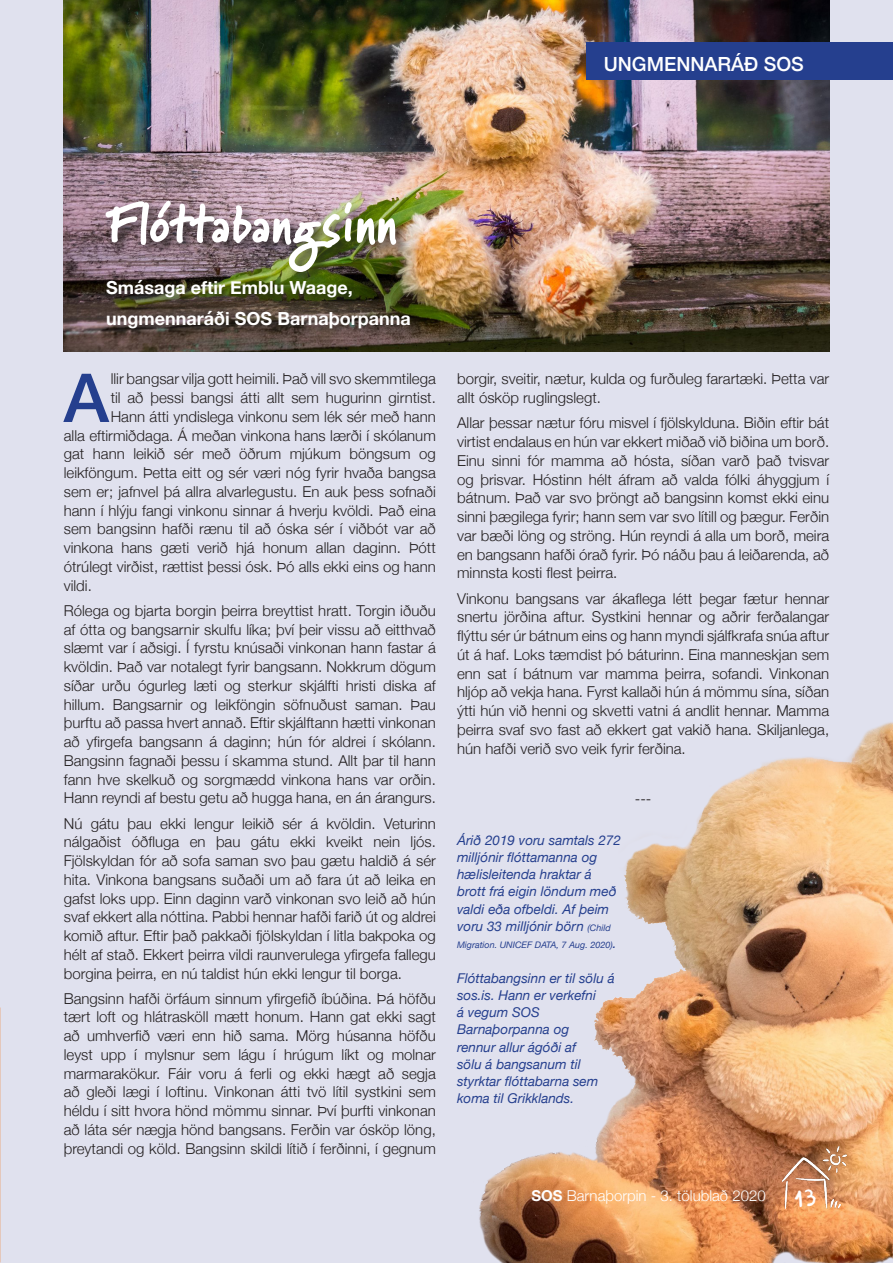
<style>
.page{position:relative;width:893px;height:1263px;background:#e0e1ee}
.page>*{position:absolute;margin:0;border:0;box-sizing:border-box;transform-origin:0 0}
.Adaltexti{font:500 67.5px "Helvetica Neue";color:#253f8e}
.stór_fyrirsögn{font:900 54px "Marydale";color:#fff}
.t1{font:27px "Elliot Six";color:#fff}
.millifyrirsögn{font:500 19.5px "Helvetica Neue";color:#fff}
.stór_fyrirsögn-2{font:700 18px "Helvetica Neue";color:#fff}
.Adaltexti-2{font:300 15px/18.8px "Helvetica Neue";color:#231f20;text-align:justify}
.Efnisyfirlit{font:300 15px "Helvetica Neue";color:#fff}
.Adaltexti-3{font:italic 13.5px "Helvetica Neue";color:#253f8e}
.Adaltexti-4{font:italic 9px "Helvetica Neue";color:#253f8e}
.s1{font-size:9px}
.s2{font-size:13.5px}
.s3{font-weight:700}
</style>
<div class="page">
<img style="left:479px;top:722px;width:414px;height:541px">
<img style="left:64px;top:0;width:765px;height:351px">
<div style="left:104px;top:199px;width:320px;height:142px;background:#231f20;opacity:.75"></div>
<div style="left:587px;top:43px;width:306px;height:37px;background:#253f8e"></div>
<img style="left:782px;top:1146px;width:64px;height:62px">
<p class="millifyrirsögn" style="left:604px;top:48px;width:202px">UNGMENNARÁÐ SOS</p>
<p class="stór_fyrirsögn" style="left:106px;top:192px;width:292px">Flóttabangsinn</p>
<p class="stór_fyrirsögn-2" style="left:106px;top:273px;width:248px">Smásaga eftir Emblu Waage,</p>
<p class="stór_fyrirsögn-2" style="left:106px;top:304px;width:306px">ungmennaráði SOS Barnaþorpanna</p>
<p class="Adaltexti" style="left:64px;top:344px;width:47px">A</p>
<p class="Adaltexti-2" style="left:111px;top:369px;width:327px">llir bangsar vilja gott heimili. Það vill svo skemmtilega</p>
<p class="Adaltexti-2" style="left:111px;top:387px;width:327px">til að þessi bangsi átti allt sem hugurinn girntist.</p>
<p class="Adaltexti-2" style="left:111px;top:406px;width:327px">Hann átti yndislega vinkonu sem lék sér með hann</p>
<p class="Adaltexti-2" style="left:64px;top:425px;width:374px">alla eftirmiðdaga. Á meðan vinkona hans lærði í skólanum</p>
<p class="Adaltexti-2" style="left:64px;top:444px;width:374px">gat hann leikið sér með öðrum mjúkum böngsum og</p>
<p class="Adaltexti-2" style="left:64px;top:462px;width:374px">leikföngum. Þetta eitt og sér væri nóg fyrir hvaða bangsa</p>
<p class="Adaltexti-2" style="left:64px;top:481px;width:374px">sem er; jafnvel þá allra alvarlegustu. En auk þess sofnaði</p>
<p class="Adaltexti-2" style="left:64px;top:500px;width:374px">hann í hlýju fangi vinkonu sinnar á hverju kvöldi. Það eina</p>
<p class="Adaltexti-2" style="left:64px;top:519px;width:374px">sem bangsinn hafði rænu til að óska sér í viðbót var að</p>
<p class="Adaltexti-2" style="left:64px;top:537px;width:374px">vinkona hans gæti verið hjá honum allan daginn. Þótt</p>
<p class="Adaltexti-2" style="left:64px;top:556px;width:374px">ótrúlegt virðist, rættist þessi ósk. Þó alls ekki eins og hann</p>
<p class="Adaltexti-2" style="left:64px;top:575px;width:30px">vildi.</p>
<p class="Adaltexti-2" style="left:64px;top:600px;width:374px">Rólega og bjarta borgin þeirra breyttist hratt. Torgin iðuðu af ótta og bangsarnir skulfu líka; því þeir vissu að eitthvað slæmt var í aðsigi. Í fyrstu knúsaði vinkonan hann fastar á kvöldin. Það var notalegt fyrir bangsann. Nokkrum dögum síðar urðu ógurleg læti og sterkur skjálfti hristi diska af hillum. Bangsarnir og leikföngin söfnuðust saman. Þau þurftu að passa hvert annað. Eftir skjálftann hætti vinkonan að yfirgefa bangsann á daginn; hún fór aldrei í skólann.<br>Bangsinn fagnaði þessu í skamma stund. Allt þar til hann fann hve skelkuð og sorgmædd vinkona hans var orðin.<br>Hann reyndi af bestu getu að hugga hana, en án árangurs.</p>
<p class="Adaltexti-2" style="left:64px;top:813px;width:374px">Nú gátu þau ekki lengur leikið sér á kvöldin. Veturinn nálgaðist óðfluga en þau gátu ekki kveikt nein ljós.<br>Fjölskyldan fór að sofa saman svo þau gætu haldið á sér hita. Vinkona bangsans suðaði um að fara út að leika en gafst loks upp. Einn daginn varð vinkonan svo leið að hún svaf ekkert alla nóttina. Pabbi hennar hafði farið út og aldrei komið aftur. Eftir það pakkaði fjölskyldan í litla bakpoka og hélt af stað. Ekkert þeirra vildi raunverulega yfirgefa fallegu borgina þeirra, en nú taldist hún ekki lengur til borga.</p>
<p class="Adaltexti-2" style="left:64px;top:988px;width:374px">Bangsinn hafði örfáum sinnum yfirgefið íbúðina. Þá höfðu tært loft og hlátrasköll mætt honum. Hann gat ekki sagt að umhverfið væri enn hið sama. Mörg húsanna höfðu leyst upp í mylsnur sem lágu í hrúgum líkt og molnar marmarakökur. Fáir voru á ferli og ekki hægt að segja að gleði lægi í loftinu. Vinkonan átti tvö lítil systkini sem héldu í sitt hvora hönd mömmu sinnar. Því þurfti vinkonan að láta sér nægja hönd bangsans. Ferðin var ósköp löng, þreytandi og köld. Bangsinn skildi lítið í ferðinni, í gegnum</p>
<p class="Adaltexti-2" style="left:457px;top:369px;width:374px">borgir, sveitir, nætur, kulda og furðuleg farartæki. Þetta var allt ósköp ruglingslegt.</p>
<p class="Adaltexti-2" style="left:457px;top:412px;width:374px">Allar þessar nætur fóru misvel í fjölskylduna. Biðin eftir bát virtist endalaus en hún var ekkert miðað við biðina um borð.<br>Einu sinni fór mamma að hósta, síðan varð það tvisvar og þrisvar. Hóstinn hélt áfram að valda fólki áhyggjum í bátnum. Það var svo þröngt að bangsinn komst ekki einu sinni þægilega fyrir; hann sem var svo lítill og þægur. Ferðin var bæði löng og ströng. Hún reyndi á alla um borð, meira en bangsann hafði órað fyrir. Þó náðu þau á leiðarenda, að minnsta kosti flest þeirra.</p>
<p class="Adaltexti-2" style="left:457px;top:588px;width:374px">Vinkonu bangsans var ákaflega létt þegar fætur hennar snertu jörðina aftur. Systkini hennar og aðrir ferðalangar flýttu sér úr bátnum eins og hann myndi sjálfkrafa snúa aftur út á haf. Loks tæmdist þó báturinn. Eina manneskjan sem enn sat í bátnum var mamma þeirra, sofandi. Vinkonan hljóp að vekja hana. Fyrst kallaði hún á mömmu sína, síðan ýtti hún við henni og skvetti vatni á andlit hennar. Mamma þeirra svaf svo fast að ekkert gat vakið hana. Skiljanlega, hún hafði verið svo veik fyrir ferðina.</p>
<p class="Adaltexti-3" style="left:457px;top:830px;width:165px">Árið 2019 voru samtals 272</p>
<p class="Adaltexti-3" style="left:457px;top:847px;width:142px">milljónir flóttamanna og</p>
<p class="Adaltexti-3" style="left:457px;top:865px;width:136px">hælisleitenda hraktar á</p>
<p class="Adaltexti-3" style="left:457px;top:882px;width:161px">brott frá eigin löndum með</p>
<p class="Adaltexti-3" style="left:457px;top:899px;width:154px">valdi eða ofbeldi. Af þeim</p>
<p class="Adaltexti-3" style="left:457px;top:916px;width:155px">voru 33 milljónir börn <span class="s1">(Child</span></p>
<p class="Adaltexti-4" style="left:457px;top:938px;width:161px">Migration. UNICEF DATA, 7 Aug. 2020)<span class="s2">.</span></p>
<p class="Adaltexti-3" style="left:457px;top:968px;width:159px">Flóttabangsinn er til sölu á</p>
<p class="Adaltexti-3" style="left:457px;top:985px;width:140px">sos.is. Hann er verkefni</p>
<p class="Adaltexti-3" style="left:457px;top:1003px;width:84px">á vegum SOS</p>
<p class="Adaltexti-3" style="left:457px;top:1020px;width:114px">Barnaþorpanna og</p>
<p class="Adaltexti-3" style="left:457px;top:1037px;width:121px">rennur allur ágóði af</p>
<p class="Adaltexti-3" style="left:457px;top:1054px;width:125px">sölu á bangsanum til</p>
<p class="Adaltexti-3" style="left:457px;top:1072px;width:143px">styrktar flóttabarna sem</p>
<p class="Adaltexti-3" style="left:457px;top:1089px;width:118px">koma til Grikklands.</p>
<p class="Adaltexti-2" style="left:635px;top:788px;width:18px">---</p>
<p class="Efnisyfirlit" style="left:531px;top:1183px;width:236px"><span class="s3">SOS</span> Barnaþorpin - 3. tölublað 2020</p>
<p class="t1" style="left:795px;top:1181px;width:23px">13</p>
</div>
